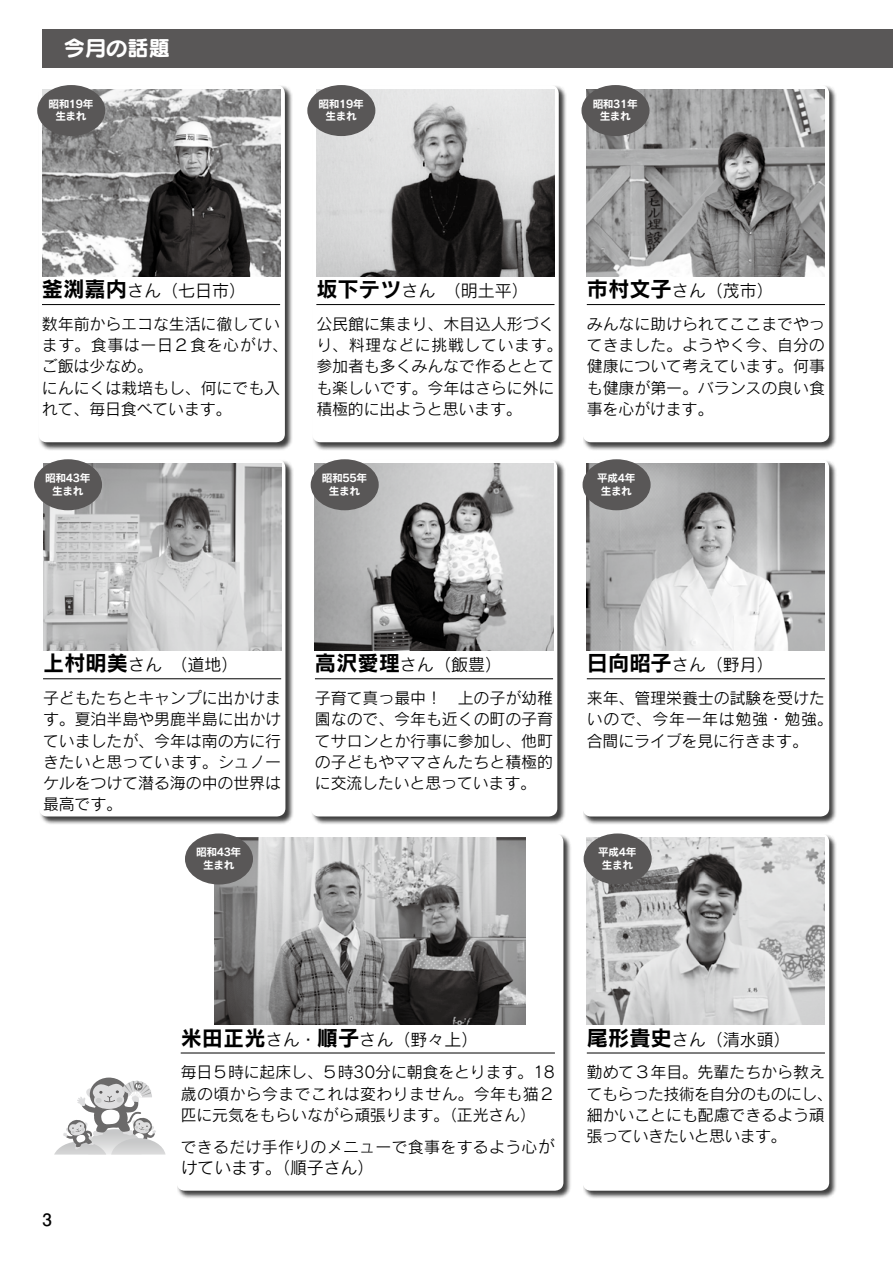
<style>
.page{position:relative;width:893px;height:1263px;background:#fff}
.page>*{position:absolute;margin:0;border:0;box-sizing:border-box;transform-origin:0 0}
.t1{font:21.3px "Rodin Pro B";color:#000}
.t2{font:21.3px "Seurat Pro B";color:#fff}
.t3{font:16.95px "Rodin Pro M";color:#000}
.t4{font:700 16.95px "Futo Go B101 Pro";color:#000}
.t5{font:15.9px/21.3px "Rodin Pro M";letter-spacing:-.005em;color:#000}
.t6{font:15.9px "Rodin Pro M";letter-spacing:.02em;color:#000}
.t7{font:10.65px/12.8px "Rodin Pro B";letter-spacing:-.035em;color:#fff;text-align:center}
.s1{font-family:"Rodin Pro M";font-size:16.95px}
.s2{font-size:16.95px}
</style>
<div class="page">
<div style="left:43px;top:30px;width:850px;height:38px;background:#595757"></div>
<div style="left:39px;top:85px;width:254px;height:366px;background:#000;opacity:.75"></div>
<div style="left:38px;top:85px;width:247px;height:357px;background:#fff;border-radius:9px"></div>
<img style="left:43px;top:89px;width:238px;height:187px">
<hr style="left:42px;top:304px;width:238px;height:1px;background:#000">
<div style="left:312px;top:85px;width:255px;height:366px;background:#000;opacity:.75"></div>
<div style="left:312px;top:85px;width:247px;height:357px;background:#fff;border-radius:9px"></div>
<img style="left:316px;top:89px;width:238px;height:187px">
<hr style="left:316px;top:304px;width:238px;height:1px;background:#000">
<div style="left:39px;top:460px;width:254px;height:365px;background:#000;opacity:.75"></div>
<div style="left:39px;top:459px;width:246px;height:357px;background:#fff;border-radius:9px"></div>
<img style="left:43px;top:463px;width:238px;height:188px">
<hr style="left:43px;top:678px;width:238px;height:1px;background:#000">
<div style="left:177px;top:834px;width:395px;height:365px;background:#000;opacity:.75"></div>
<div style="left:176px;top:833px;width:387px;height:358px;background:#fff;border-radius:9px"></div>
<img style="left:215px;top:838px;width:310px;height:187px">
<hr style="left:181px;top:1052px;width:374px;height:1px;background:#000">
<div style="left:583px;top:460px;width:254px;height:365px;background:#000;opacity:.75"></div>
<div style="left:583px;top:459px;width:246px;height:357px;background:#fff;border-radius:9px"></div>
<img style="left:587px;top:463px;width:238px;height:188px">
<hr style="left:587px;top:678px;width:238px;height:1px;background:#000">
<div style="left:583px;top:834px;width:254px;height:365px;background:#000;opacity:.75"></div>
<div style="left:583px;top:833px;width:246px;height:358px;background:#fff;border-radius:9px"></div>
<img style="left:587px;top:838px;width:238px;height:187px">
<hr style="left:587px;top:1052px;width:238px;height:1px;background:#000">
<div style="left:185px;top:833px;width:68px;height:51px;background:#595757;border-radius:50%"></div>
<div style="left:583px;top:85px;width:254px;height:366px;background:#000;opacity:.75"></div>
<div style="left:583px;top:85px;width:246px;height:357px;background:#fff;border-radius:9px"></div>
<img style="left:587px;top:89px;width:238px;height:187px">
<hr style="left:587px;top:304px;width:238px;height:1px;background:#000">
<div style="left:581px;top:85px;width:68px;height:51px;background:#595757;border-radius:50%"></div>
<div style="left:37px;top:85px;width:68px;height:51px;background:#595757;border-radius:50%"></div>
<div style="left:34px;top:459px;width:68px;height:51px;background:#595757;border-radius:50%"></div>
<div style="left:307px;top:85px;width:68px;height:51px;background:#595757;border-radius:50%"></div>
<div style="left:583px;top:459px;width:68px;height:51px;background:#595757;border-radius:50%"></div>
<div style="left:311px;top:460px;width:254px;height:365px;background:#000;opacity:.75"></div>
<div style="left:311px;top:459px;width:246px;height:357px;background:#fff;border-radius:9px"></div>
<img style="left:315px;top:463px;width:238px;height:188px">
<hr style="left:315px;top:678px;width:238px;height:1px;background:#000">
<div style="left:311px;top:459px;width:68px;height:51px;background:#595757;border-radius:50%"></div>
<div style="left:584px;top:833px;width:68px;height:51px;background:#595757;border-radius:50%"></div>
<svg style="left:89px;top:1077px;width:39px;height:34px"></svg>
<svg style="left:54px;top:1080px;width:112px;height:74px"></svg>
<h1 class="t2" style="left:64px;top:33px;width:108px">今月の話題</h1>
<p class="t7" style="left:48px;top:97px;width:47px">昭和19年生まれ</p>
<p class="t7" style="left:319px;top:97px;width:47px">昭和19年生まれ</p>
<p class="t7" style="left:593px;top:97px;width:47px">昭和31年生まれ</p>
<h1 class="t1" style="left:42px;top:275px;width:121px">釜渕嘉内<span class="s1">さん</span></h1>
<p class="t5" style="left:42px;top:313px;width:248px">数年前からエコな生活に徹しています。食事は一日２食を心がけ、ご飯は少なめ。<br>にんにくは栽培もし、何にでも入れて、毎日食べています。</p>
<p class="t3" style="left:161px;top:280px;width:87px">（七日市(</p>
<h1 class="t1" style="left:316px;top:275px;width:121px">坂下テツ<span class="s1">さん</span></h1>
<p class="t5" style="left:316px;top:313px;width:248px">公民館に集まり、木目込人形づくり、料理などに挑戦しています。参加者も多くみんなで作るととても楽しいです。今年はさらに外に積極的に出ようと思います。</p>
<p class="t3" style="left:435px;top:280px;width:95px">　（明土平(</p>
<h1 class="t1" style="left:587px;top:275px;width:121px">市村文子<span class="s1">さん</span></h1>
<p class="t5" style="left:587px;top:313px;width:240px;text-align:justify">みんなに助けられてここまでやってきました。ようやく今、自分の健康について考えています。何事も健康が第一。バランスの良い食事を心がけます。</p>
<p class="t3" style="left:706px;top:280px;width:70px">（茂市(</p>
<p class="t7" style="left:45px;top:471px;width:47px">昭和43年生まれ</p>
<p class="t7" style="left:322px;top:471px;width:47px">昭和55年生まれ</p>
<p class="t7" style="left:597px;top:471px;width:40px">平成4年生まれ</p>
<h1 class="t1" style="left:43px;top:649px;width:121px">上村明美<span class="s1">さん</span></h1>
<p class="t5" style="left:43px;top:687px;width:240px;text-align:justify">子どもたちとキャンプに出かけます。夏泊半島や男鹿半島に出かけていましたが、今年は南の方に行きたいと思っています。シュノーケルをつけて潜る海の中の世界は最高です。</p>
<p class="t3" style="left:162px;top:654px;width:78px">　（道地(</p>
<h1 class="t1" style="left:315px;top:649px;width:121px">高沢愛理<span class="s1">さん</span></h1>
<p class="t5" style="left:315px;top:687px;width:240px;text-align:justify">子育て真っ最中！　上の子が幼稚園なので、今年も近くの町の子育てサロンとか行事に参加し、他町の子どもやママさんたちと積極的に交流したいと思っています。</p>
<p class="t3" style="left:434px;top:654px;width:70px">（飯豊(</p>
<h1 class="t1" style="left:587px;top:649px;width:121px">日向昭子<span class="s1">さん</span></h1>
<p class="t5" style="left:587px;top:687px;width:248px">来年、管理栄養士の試験を受けたいので、今年一年は勉強・勉強。合間にライブを見に行きます。</p>
<p class="t3" style="left:706px;top:654px;width:70px">（野月(</p>
<p class="t7" style="left:196px;top:845px;width:47px">昭和43年生まれ</p>
<p class="t7" style="left:598px;top:845px;width:40px">平成4年生まれ</p>
<p class="t4" style="left:43px;top:1206px;width:11px">3</p>
<h1 class="t1" style="left:181px;top:1023px;width:121px">米田正光<span class="s1">さん</span></h1>
<p class="t5" style="left:181px;top:1061px;width:376px;text-align:justify">毎日５時に起床し、５時30分に朝食をとります。18歳の頃から今までこれは変わりません。今年も猫２匹に元気をもらいながら頑張ります。（正光さん(</p>
<p class="t6" style="left:181px;top:1136px;width:376px">できるだけ手作りのメニューで食事をするよう心<span class="s2">が</span></p>
<p class="t3" style="left:181px;top:1156px;width:195px">けています。（順子さん(</p>
<h1 class="t1" style="left:317px;top:1023px;width:78px">順子<span class="s1">さん</span></h1>
<p class="t3" style="left:393px;top:1028px;width:87px">（野々上(</p>
<p class="t3" style="left:300px;top:1028px;width:19px">・</p>
<h1 class="t1" style="left:587px;top:1023px;width:121px">尾形貴史<span class="s1">さん</span></h1>
<p class="t5" style="left:587px;top:1061px;width:247px">勤めて３年目。先輩たちから教えてもらった技術を自分のものにし、細かいことにも配慮できるよう頑張っていきたいと思います。</p>
<p class="t3" style="left:706px;top:1028px;width:87px">（清水頭(</p>
</div>
